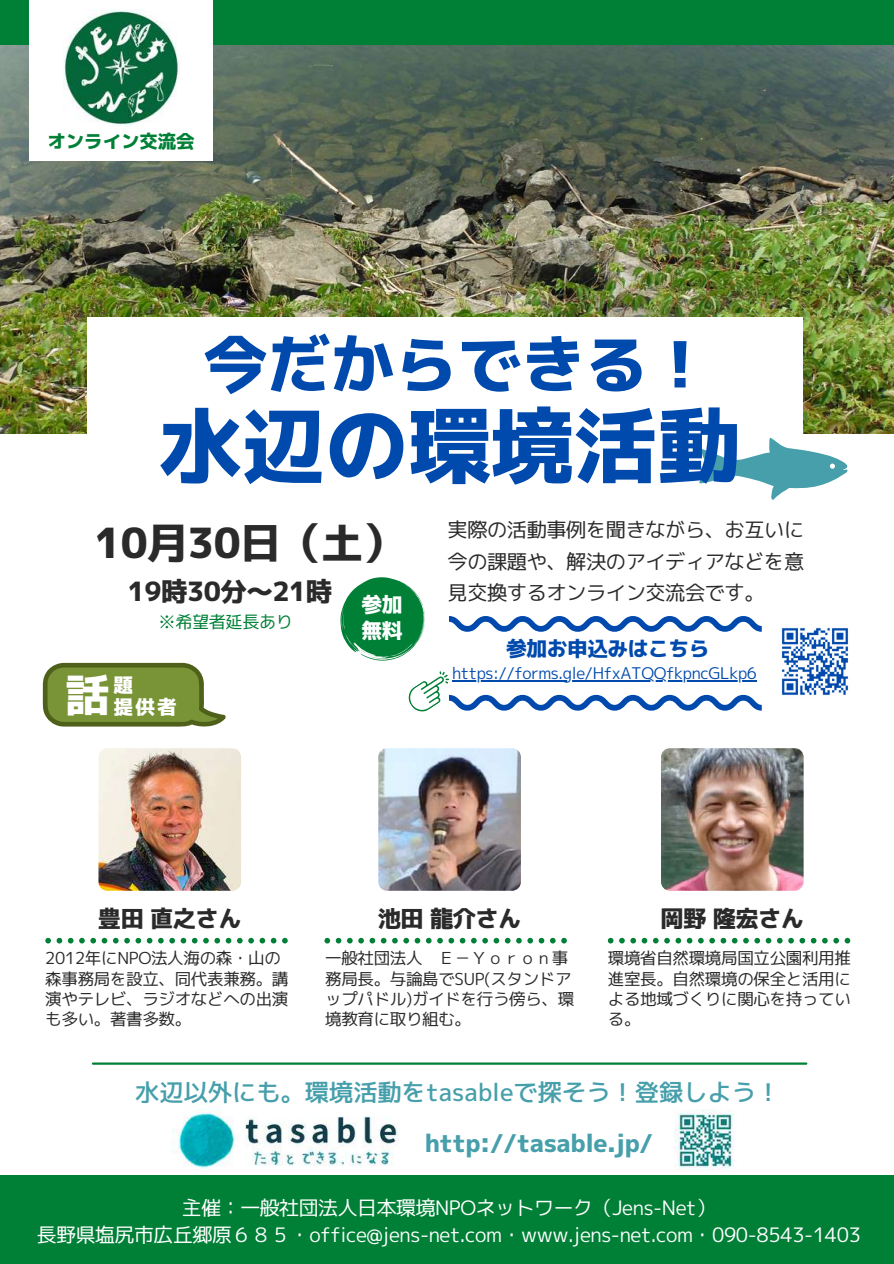
<style>
.page{position:relative;width:894px;height:1264px;background:#fff}
.page>*{position:absolute;margin:0;border:0;box-sizing:border-box;transform-origin:0 0}
.t1{font:82.95px "mplus 1 p heavy";color:#004aad}
.t2{font:63.45px "mplus 1 p heavy";color:#004aad}
.t3{font:44.7px "mplus 1 p heavy";color:#fff}
.t4{font:41.55px "mplus 1 p heavy";letter-spacing:-.02em;color:#2a2a2a}
.t5{font:26.55px "mplus 1 p heavy";letter-spacing:-.02em;color:#2a2a2a}
.t6{font:24.45px "mplus 1 p heavy";letter-spacing:-.02em;color:#469fab}
.t7{font:24.3px "mplus 1 p medium";color:#469fab}
.t8{font:23.25px "mplus 1 p heavy";letter-spacing:-.02em;color:#2a2a2a}
.t9{font:20.7px "mplus 1 p heavy";letter-spacing:-.02em;color:#004aad}
.t10{font:20.7px/26px "mplus 1 p heavy";color:#fff}
.t11{font:20.25px/31.5px "mplus 1 p regular";letter-spacing:-.02em;color:#2a2a2a;text-align:justify}
.t12{font:19.8px/27px "mplus 1 p regular";letter-spacing:-.02em;color:#fff;text-align:center}
.t13{font:19.5px "mplus 1 p heavy";color:#fff}
.t14{font:18.45px "mplus 1 p heavy";color:#008037}
.t15{font:17.1px "mplus 1 p regular";letter-spacing:-.02em;color:#008037}
.t16{font:16.5px/20.2px "mplus 1 p regular";letter-spacing:-.02em;color:#2a2a2a}
.t17{font:16.05px "mplus 1 p regular";letter-spacing:-.02em;color:#004aad}
</style>
<div class="page">
<div style="left:0;top:0;width:893px;height:60px;background:#008037"></div>
<img style="left:0;top:46px;width:893px;height:387px">
<img style="left:88px;top:318px;width:714px;height:311px">
<img style="left:30px;top:0;width:182px;height:160px">
<div style="left:0;top:1175px;width:893px;height:88px;background:#008037"></div>
<img style="left:63px;top:9px;width:116px;height:117px">
<svg style="left:43px;top:663px;width:183px;height:64px;background:#82984b"></svg>
<img style="left:172px;top:1109px;width:226px;height:60px">
<img style="left:98px;top:748px;width:143px;height:142px;border-radius:9px">
<img style="left:378px;top:748px;width:142px;height:142px;border-radius:9px">
<img style="left:660px;top:748px;width:143px;height:142px;border-radius:9px">
<hr style="left:93px;top:1062px;width:713px;height:2px;background:#008037">
<svg style="left:449px;top:616px;width:312px;height:15px"></svg>
<svg style="left:699px;top:437px;width:148px;height:63px"></svg>
<svg style="left:340px;top:577px;width:85px;height:83px"></svg>
<svg style="left:45px;top:937px;width:243px;height:6px"></svg>
<svg style="left:324px;top:937px;width:242px;height:6px"></svg>
<svg style="left:607px;top:937px;width:243px;height:6px"></svg>
<img style="left:674px;top:1109px;width:61px;height:61px">
<img style="left:773px;top:619px;width:76px;height:76px">
<svg style="left:408px;top:671px;width:353px;height:41px"></svg>
<hr style="left:452px;top:680px;width:304px;height:1px;background:#004aad">
<p class="t14" style="left:47px;top:128px;width:149px">オンライン交流会</p>
<h2 class="t2" style="left:204px;top:319px;width:509px">今だからできる！</h2>
<h1 class="t1" style="left:159px;top:386px;width:582px">水辺の環境活動</h1>
<h3 class="t4" style="left:94px;top:513px;width:310px">10月30日（土）</h3>
<p class="t11" style="left:447px;top:513px;width:358px">実際の活動事例を聞きながら、お互いに今の課題や、解決のアイディアなどを意見交換するオンライン交流会です。</p>
<h3 class="t5" style="left:128px;top:572px;width:206px">19時30分～21時</h3>
<p class="t15" style="left:158px;top:609px;width:136px">※希望者延長あり</p>
<p class="t10" style="left:361px;top:591px;width:43px">参加無料</p>
<p class="t9" style="left:506px;top:634px;width:205px">参加お申込みはこちら</p>
<p class="t17" style="left:452px;top:661px;width:306px">https://forms.gle/HfxATQQfkpncGLkp6</p>
<h3 class="t3" style="left:65px;top:663px;width:46px">話</h3>
<p class="t13" style="left:113px;top:671px;width:21px">題</p>
<p class="t13" style="left:113px;top:693px;width:65px">提供者</p>
<h3 class="t8" style="left:98px;top:902px;width:145px">豊田直之さん</h3>
<p class="t16" style="left:45px;top:948px;width:244px">2012年にNPO法人海の森・山の森事務局を設立、同代表兼務。講演やテレビ、ラジオなどへの出演も多い。著書多数。</p>
<h3 class="t8" style="left:378px;top:902px;width:145px">池田龍介さん</h3>
<p class="t16" style="left:325px;top:948px;width:250px">一般社団法人 Ｅ－Ｙｏｒｏｎ事務局長。与論島でSUP(スタンドアップパドル)ガイドを行う傍ら、環境教育に取り組む。</p>
<h3 class="t8" style="left:660px;top:902px;width:145px">岡野隆宏さん</h3>
<p class="t16" style="left:607px;top:948px;width:244px;text-align:justify">環境省自然環境局国立公園利用推進室長。自然環境の保全と活用による地域づくりに関心を持っている。</p>
<h3 class="t7" style="left:135px;top:1075px;width:646px">水辺以外にも。環境活動をtasableで探そう！登録しよう！</h3>
<h3 class="t6" style="left:424px;top:1125px;width:230px">http://tasable.jp/</h3>
<p class="t12" style="left:37px;top:1194px;width:825px">主催：一般社団法人日本環境NPOネットワーク（Jens-Net）<br>長野県塩尻市広丘郷原６８５・office@jens-net.com・www.jens-net.com・090-8543-1403</p>
</div>
